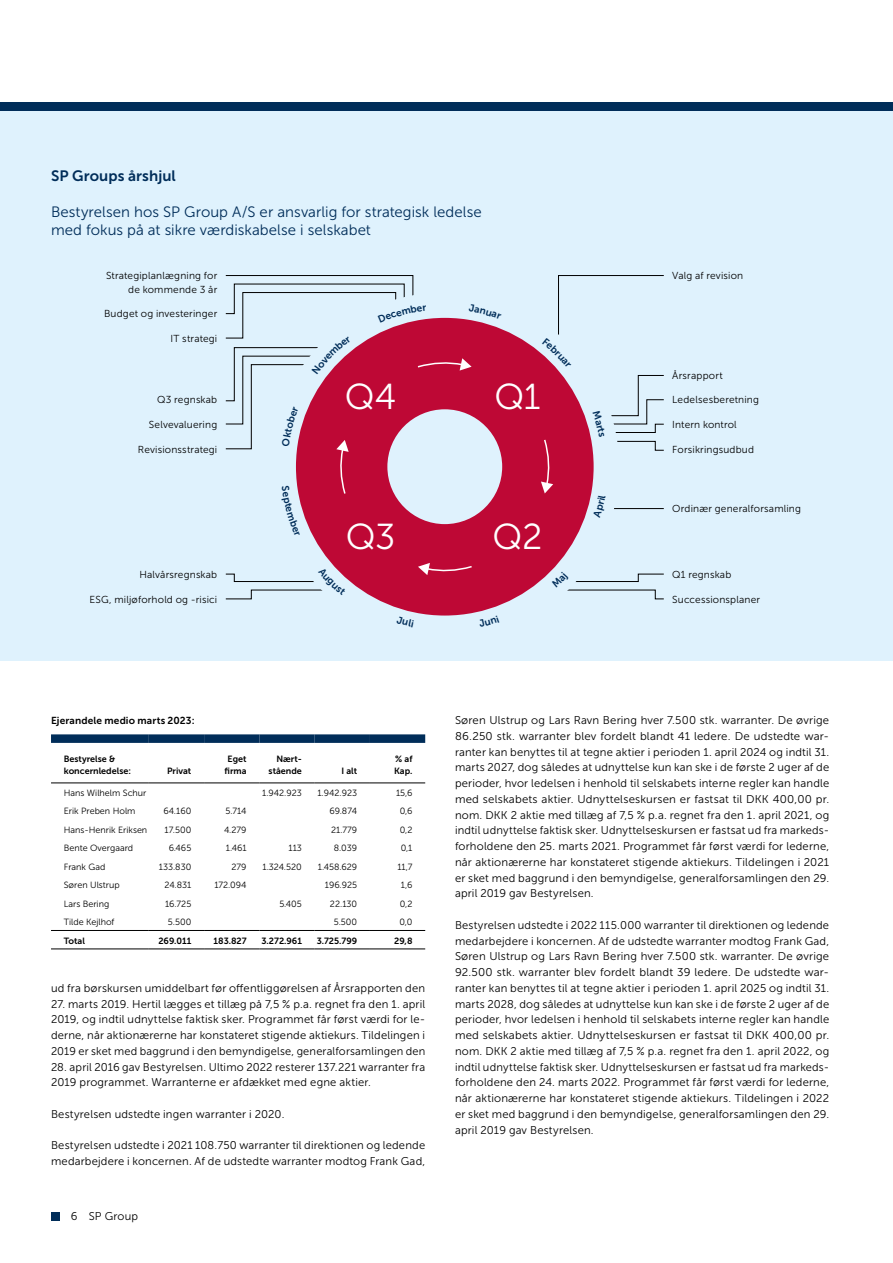
<style>
.page{position:relative;width:893px;height:1263px;background:#fff}
.page>*{position:absolute;margin:0;border:0;box-sizing:border-box;transform-origin:0 0}
.t1{font:36px "Museo Sans 300";letter-spacing:-.015em;color:#fff}
.t2{font:15px/18px "Museo Sans 300";letter-spacing:.005em;color:#002d59}
.t3{font:15px "Museo Sans 700";letter-spacing:.005em;color:#002d59}
.t4{font:11.25px/15.8px "Museo Sans 300";letter-spacing:.015em;color:#000;text-align:justify}
.t5{font:10.2px/13.5px "Museo Sans 300";letter-spacing:.02em;color:#000;text-align:right}
.t6{font:10.2px "Museo Sans 700";letter-spacing:.015em;color:#000}
.t7{font:9px "Museo Sans 300";color:#000}
.t8{font:9px/12px "Museo Sans 700";color:#000}
</style>
<div class="page">
<div style="left:0;top:106px;width:893px;height:555px;background:#dff2fd"></div>
<div style="left:296px;top:318px;width:298px;height:297px;background:#be0835;border-radius:50%"></div>
<svg style="left:418px;top:563px;width:54px;height:12px"></svg>
<div style="left:51px;top:734px;width:98px;height:9px;background:#002d59"></div>
<div style="left:149px;top:734px;width:55px;height:9px;background:#002d59"></div>
<div style="left:204px;top:734px;width:55px;height:9px;background:#002d59"></div>
<div style="left:259px;top:734px;width:56px;height:9px;background:#002d59"></div>
<div style="left:315px;top:734px;width:55px;height:9px;background:#002d59"></div>
<div style="left:370px;top:734px;width:55px;height:9px;background:#002d59"></div>
<hr style="left:51px;top:783px;width:98px;height:1px;background:#000">
<hr style="left:149px;top:783px;width:55px;height:1px;background:#000">
<hr style="left:204px;top:783px;width:55px;height:1px;background:#000">
<hr style="left:259px;top:783px;width:56px;height:1px;background:#000">
<hr style="left:315px;top:783px;width:55px;height:1px;background:#000">
<hr style="left:370px;top:783px;width:55px;height:1px;background:#000">
<hr style="left:51px;top:949px;width:98px;height:1px;background:#000">
<hr style="left:149px;top:949px;width:55px;height:1px;background:#000">
<hr style="left:204px;top:949px;width:55px;height:1px;background:#000">
<hr style="left:259px;top:949px;width:56px;height:1px;background:#000">
<hr style="left:315px;top:949px;width:55px;height:1px;background:#000">
<hr style="left:370px;top:949px;width:55px;height:1px;background:#000">
<hr style="left:51px;top:930px;width:98px;height:1px;background:#000">
<hr style="left:149px;top:930px;width:55px;height:1px;background:#000">
<hr style="left:204px;top:930px;width:55px;height:1px;background:#000">
<hr style="left:259px;top:930px;width:56px;height:1px;background:#000">
<hr style="left:315px;top:930px;width:55px;height:1px;background:#000">
<hr style="left:370px;top:930px;width:55px;height:1px;background:#000">
<div style="left:51px;top:1212px;width:9px;height:8px;background:#002d59"></div>
<div style="left:0;top:102px;width:893px;height:9px;background:#002d59"></div>
<svg style="left:225px;top:567px;width:152px;height:32px"></svg>
<svg style="left:513px;top:571px;width:151px;height:28px"></svg>
<svg style="left:225px;top:275px;width:439px;height:262px"></svg>
<h2 class="t3" style="left:51px;top:168px;width:126px">SP Groups årshjul</h2>
<h2 class="t2" style="left:51px;top:203px;width:432px">Bestyrelsen hos SP Group A/S er ansvarlig for strategisk ledelse med fokus på at sikre værdiskabelse i selskabet</h2>
<p class="t5" style="left:106px;top:269px;width:113px">Strategiplanlægning for de kommende 3 år</p>
<p class="t5" style="left:104px;top:307px;width:115px">Budget og investeringer</p>
<p class="t5" style="left:171px;top:332px;width:48px">IT strategi</p>
<p class="t5" style="left:157px;top:393px;width:61px">Q3 regnskab</p>
<p class="t5" style="left:149px;top:418px;width:70px">Selvevaluering</p>
<p class="t5" style="left:138px;top:442px;width:81px">Revisionsstrategi</p>
<h1 class="t1" style="left:345px;top:377px;width:53px">Q4</h1>
<h1 class="t1" style="left:494px;top:377px;width:48px">Q1</h1>
<p class="t5" style="left:139px;top:568px;width:79px">Halvårsregnskab</p>
<p class="t5" style="left:90px;top:592px;width:129px">ESG, miljøforhold og -risici</p>
<h1 class="t1" style="left:346px;top:517px;width:51px">Q3</h1>
<h1 class="t1" style="left:493px;top:517px;width:51px">Q2</h1>
<p class="t5" style="left:672px;top:269px;width:72px">Valg af revision</p>
<p class="t5" style="left:672px;top:369px;width:52px">Årsrapport</p>
<p class="t5" style="left:672px;top:393px;width:88px">Ledelsesberetning</p>
<p class="t5" style="left:672px;top:418px;width:66px">Intern kontrol</p>
<p class="t5" style="left:672px;top:442px;width:83px">Forsikringsudbud</p>
<p class="t5" style="left:672px;top:502px;width:130px">Ordinær generalforsamling</p>
<p class="t5" style="left:672px;top:568px;width:61px">Q1 regnskab</p>
<p class="t5" style="left:672px;top:592px;width:89px">Successionsplaner</p>
<p class="t6" style="left:51px;top:715px;width:145px">Ejerandele medio marts 2023:</p>
<p class="t8" style="left:64px;top:753px;width:69px">Bestyrelse &amp; koncernledelse:</p>
<p class="t8" style="left:167px;top:765px;width:26px">Privat</p>
<p class="t8" style="left:225px;top:753px;width:24px;text-align:center">Eget firma</p>
<p class="t8" style="left:269px;top:753px;width:35px;text-align:right">Nært&shy;stående</p>
<p class="t8" style="left:341px;top:765px;width:17px">I alt</p>
<p class="t8" style="left:394px;top:753px;width:20px">% af<br>Kap.</p>
<p class="t7" style="left:64px;top:788px;width:84px">Hans Wilhelm Schur</p>
<p class="t7" style="left:262px;top:788px;width:41px">1.942.923</p>
<p class="t7" style="left:317px;top:788px;width:41px">1.942.923</p>
<p class="t7" style="left:396px;top:788px;width:18px">15,6</p>
<p class="t7" style="left:64px;top:806px;width:73px">Erik Preben Holm</p>
<p class="t7" style="left:163px;top:806px;width:29px">64.160</p>
<p class="t7" style="left:226px;top:806px;width:23px">5.714</p>
<p class="t7" style="left:329px;top:806px;width:29px">69.874</p>
<p class="t7" style="left:400px;top:806px;width:14px">0,6</p>
<p class="t7" style="left:64px;top:825px;width:85px">Hans-Henrik Eriksen</p>
<p class="t7" style="left:165px;top:825px;width:28px">17.500</p>
<p class="t7" style="left:224px;top:825px;width:24px">4.279</p>
<p class="t7" style="left:331px;top:825px;width:28px">21.779</p>
<p class="t7" style="left:400px;top:825px;width:14px">0,2</p>
<p class="t7" style="left:64px;top:843px;width:71px">Bente Overgaard</p>
<p class="t7" style="left:169px;top:843px;width:24px">6.465</p>
<p class="t7" style="left:226px;top:843px;width:22px">1.461</p>
<p class="t7" style="left:288px;top:843px;width:15px">113</p>
<p class="t7" style="left:334px;top:843px;width:25px">8.039</p>
<p class="t7" style="left:401px;top:843px;width:13px">0,1</p>
<p class="t7" style="left:64px;top:862px;width:43px">Frank Gad</p>
<p class="t7" style="left:159px;top:862px;width:34px">133.830</p>
<p class="t7" style="left:232px;top:862px;width:17px">279</p>
<p class="t7" style="left:262px;top:862px;width:41px">1.324.520</p>
<p class="t7" style="left:318px;top:862px;width:41px">1.458.629</p>
<p class="t7" style="left:397px;top:862px;width:17px">11,7</p>
<p class="t7" style="left:64px;top:880px;width:57px">Søren Ulstrup</p>
<p class="t7" style="left:165px;top:880px;width:28px">24.831</p>
<p class="t7" style="left:214px;top:880px;width:34px">172.094</p>
<p class="t7" style="left:325px;top:880px;width:34px">196.925</p>
<p class="t7" style="left:401px;top:880px;width:13px">1,6</p>
<p class="t7" style="left:64px;top:899px;width:47px">Lars Bering</p>
<p class="t7" style="left:165px;top:899px;width:28px">16.725</p>
<p class="t7" style="left:279px;top:899px;width:24px">5.405</p>
<p class="t7" style="left:330px;top:899px;width:29px">22.130</p>
<p class="t7" style="left:400px;top:899px;width:14px">0,2</p>
<p class="t7" style="left:64px;top:917px;width:52px">Tilde Kejlhof</p>
<p class="t7" style="left:168px;top:917px;width:25px">5.500</p>
<p class="t7" style="left:334px;top:917px;width:25px">5.500</p>
<p class="t7" style="left:399px;top:917px;width:15px">0,0</p>
<p class="t8" style="left:64px;top:934px;width:23px">Total</p>
<p class="t8" style="left:158px;top:934px;width:34px">269.011</p>
<p class="t8" style="left:214px;top:934px;width:35px">183.827</p>
<p class="t8" style="left:261px;top:934px;width:42px">3.272.961</p>
<p class="t8" style="left:317px;top:934px;width:42px">3.725.799</p>
<p class="t8" style="left:394px;top:934px;width:20px">29,8</p>
<p class="t4" style="left:51px;top:980px;width:376px">ud fra børskursen umiddelbart før offentliggørelsen af Årsrapporten den</p>
<p class="t4" style="left:51px;top:996px;width:376px">27. marts 2019. Hertil lægges et tillæg på 7,5 % p.a. regnet fra den 1. april 2019, og indtil udnyttelse faktisk sker. Programmet får først værdi for le&shy;derne, når aktionærerne har konstateret stigende aktiekurs. Tildelingen i 2019 er sket med baggrund i den bemyndigelse, generalforsamlingen den</p>
<p class="t4" style="left:51px;top:1059px;width:376px">28. april 2016 gav Bestyrelsen. Ultimo 2022 resterer 137.221 warranter fra<br>2019 programmet. Warranterne er afdækket med egne aktier.</p>
<p class="t4" style="left:51px;top:1106px;width:235px">Bestyrelsen udstedte ingen warranter i 2020.</p>
<p class="t4" style="left:51px;top:1138px;width:376px">Bestyrelsen udstedte i 2021 108.750 warranter til direktionen og ledende medarbejdere i koncernen. Af de udstedte warranter modtog Frank Gad,</p>
<p class="t4" style="left:71px;top:1209px;width:69px">6 SP Group</p>
<p class="t4" style="left:455px;top:712px;width:376px">Søren Ulstrup og Lars Ravn Bering hver 7.500 stk. warranter. De øvrige 86.250 stk. warranter blev fordelt blandt 41 ledere. De udstedte war&shy;ranter kan benyttes til at tegne aktier i perioden 1. april 2024 og indtil 31. marts 2027, dog således at udnyttelse kun kan ske i de første 2 uger af de perioder, hvor ledelsen i henhold til selskabets interne regler kan handle med selskabets aktier. Udnyttelseskursen er fastsat til DKK 400,00 pr. nom. DKK 2 aktie med tillæg af 7,5 % p.a. regnet fra den 1. april 2021, og indtil udnyttelse faktisk sker. Udnyttelseskursen er fastsat ud fra markeds&shy;forholdene den 25. marts 2021. Programmet får først værdi for lederne, når aktionærerne har konstateret stigende aktiekurs. Tildelingen i 2021 er sket med baggrund i den bemyndigelse, generalforsamlingen den 29. april 2019 gav Bestyrelsen.</p>
<p class="t4" style="left:455px;top:917px;width:376px">Bestyrelsen udstedte i 2022 115.000 warranter til direktionen og ledende medarbejdere i koncernen. Af de udstedte warranter modtog Frank Gad, Søren Ulstrup og Lars Ravn Bering hver 7.500 stk. warranter. De øvrige 92.500 stk. warranter blev fordelt blandt 39 ledere. De udstedte war&shy;ranter kan benyttes til at tegne aktier i perioden 1. april 2025 og indtil 31. marts 2028, dog således at udnyttelse kun kan ske i de første 2 uger af de perioder, hvor ledelsen i henhold til selskabets interne regler kan handle med selskabets aktier. Udnyttelseskursen er fastsat til DKK 400,00 pr. nom. DKK 2 aktie med tillæg af 7,5 % p.a. regnet fra den 1. april 2022, og indtil udnyttelse faktisk sker. Udnyttelseskursen er fastsat ud fra markeds&shy;forholdene den 24. marts 2022. Programmet får først værdi for lederne, når aktionærerne har konstateret stigende aktiekurs. Tildelingen i 2022 er sket med baggrund i den bemyndigelse, generalforsamlingen den 29. april 2019 gav Bestyrelsen.</p>
</div>
